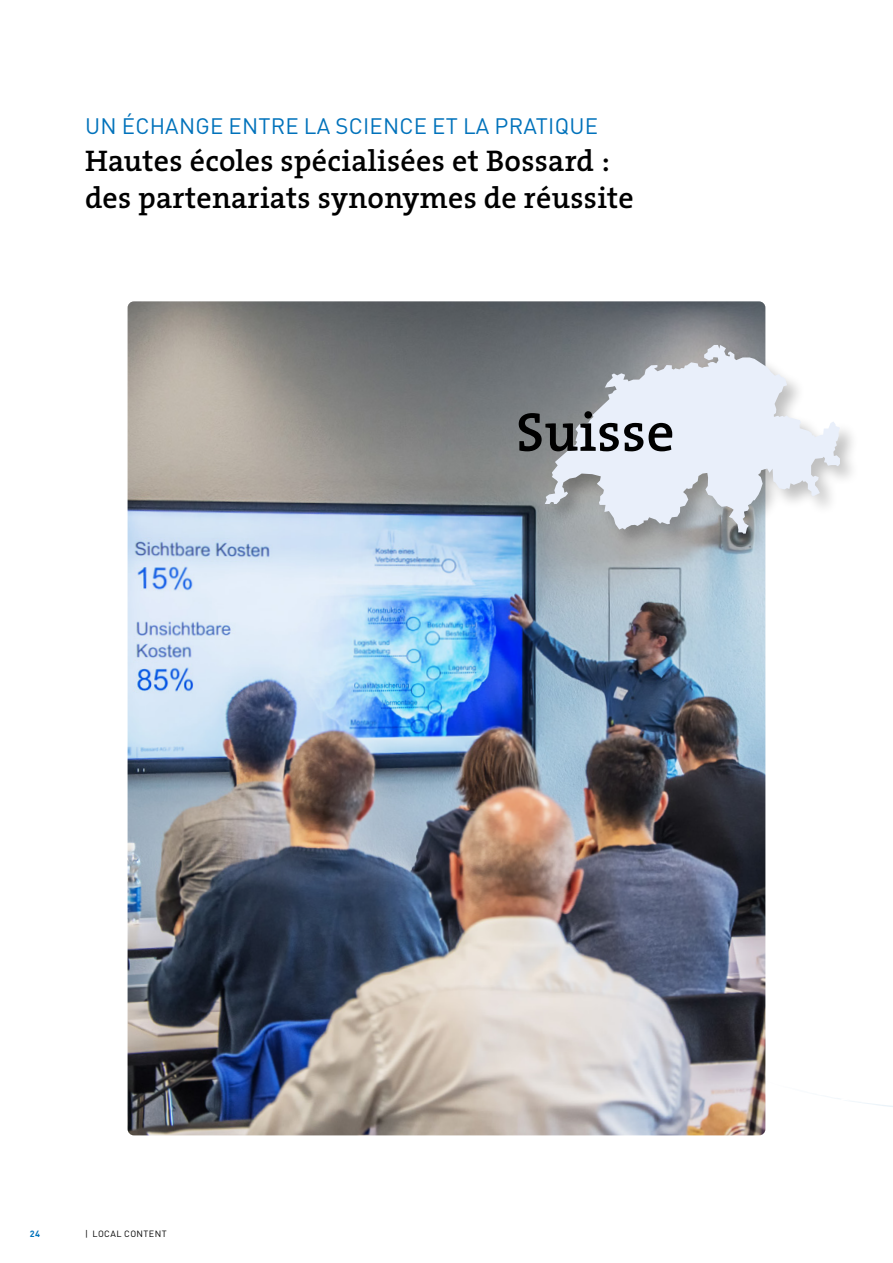
<style>
.page{position:relative;width:893px;height:1263px;background:#fff}
.page>*{position:absolute;margin:0;border:0;box-sizing:border-box;transform-origin:0 0}
.t1{font:55.05px "The Serif HP6 Se Bld";letter-spacing:.01em;color:#000}
.t2{font:30px/37.2px "The Serif HP6 Se Bld";letter-spacing:.01em;color:#000}
.t3{font:22.2px "DINOT";letter-spacing:.01em;color:#0072bb}
.t4{font:9px "DINOT";letter-spacing:.05em;color:#000}
.t5{font:700 9px "DINOT";color:#0072bb}
</style>
<div class="page">
<svg style="left:765px;top:979px;width:1px;height:109px"></svg>
<img style="left:128px;top:301px;width:637px;height:834px">
<div style="left:543px;top:342px;width:318px;height:212px;background:#000;opacity:.25"></div>
<svg style="left:545px;top:345px;width:295px;height:189px;fill:#e9effa"></svg>
<p class="t3" style="left:85px;top:111px;width:514px">UN ÉCHANGE ENTRE LA SCIENCE ET LA PRATIQUE</p>
<p class="t2" style="left:85px;top:142px;width:550px">Hautes écoles spécialisées et Bossard : des partenariats synonymes de réussite</p>
<p class="t5" style="left:30px;top:1227px;width:12px">24</p>
<p class="t4" style="left:85px;top:1227px;width:83px">| LOCAL CONTENT</p>
<h1 class="t1" style="left:516px;top:396px;width:160px">Suisse</h1>
</div>
